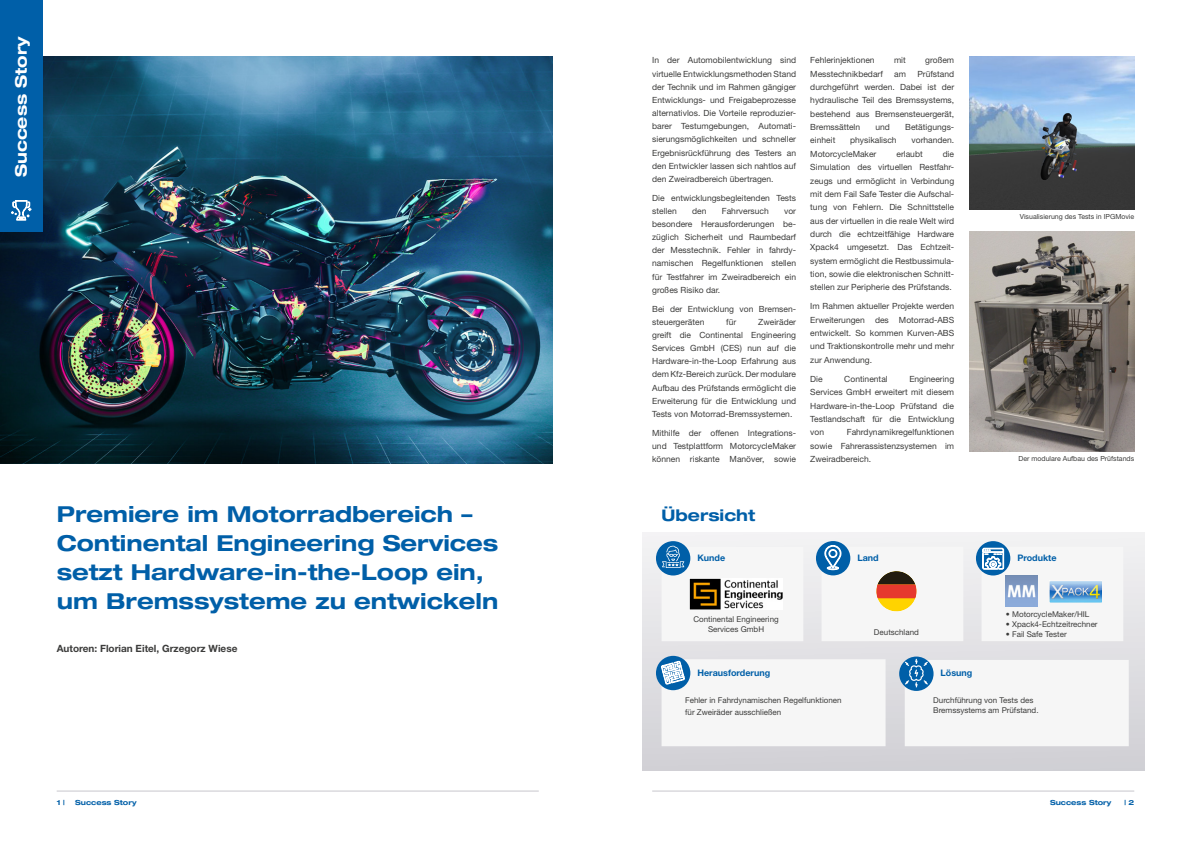
<style>
.page{position:relative;width:1191px;height:842px;background:#fff}
.page>*{position:absolute;margin:0;border:0;box-sizing:border-box;transform-origin:0 0}
.t1{font:700 expanded 22px/29px "Helvetica Neue LT Pro";color:#005fa8}
.t2{font:700 expanded 16px "Helvetica Neue LT Pro";color:#fff}
.t3{font:700 expanded 16px "Helvetica Neue LT Pro";color:#005fa8}
.t4{font:700 10px "Helvetica Neue LT";color:#3c3c3b}
.t5{font:700 9px "Helvetica Neue LT";color:#005fa8}
.t6{font:8.5px/13.2px "Helvetica Neue LT";color:#3c3c3b;text-align:justify}
.t7{font:8px/10px "Helvetica Neue LT";color:#3c3c3b}
.t8{font:7px "Helvetica Neue LT";color:#3c3c3b}
.t9{font:700 expanded 7px "Helvetica Neue LT Pro";color:#005fa8}
</style>
<div class="page">
<img style="left:0;top:57px;width:553px;height:407px">
<img style="left:969px;top:57px;width:165px;height:152px">
<img style="left:969px;top:231px;width:165px;height:221px">
<div style="left:0;top:0;width:43px;height:231px;background:#005fa8"></div>
<svg style="left:11px;top:200px;width:20px;height:21px"></svg>
<hr style="left:57px;top:790px;width:482px;height:1px;background:#c7c6cc">
<hr style="left:652px;top:790px;width:482px;height:1px;background:#c7c6cc">
<div style="left:642px;top:533px;width:502px;height:237px;background:linear-gradient(to bottom,#f2f2f4,#d1d0d5)"></div>
<svg style="left:899px;top:656px;width:34px;height:35px"></svg>
<div style="left:904px;top:659px;width:224px;height:87px;background:#f6f6f6"></div>
<div style="left:656px;top:656px;width:34px;height:34px;background:#005fa8;border-radius:50%"></div>
<div style="left:660px;top:659px;width:225px;height:87px;background:#f6f6f6"></div>
<div style="left:976px;top:541px;width:34px;height:34px;background:#005fa8;border-radius:50%"></div>
<svg style="left:981px;top:547px;width:142px;height:94px"></svg>
<div style="left:816px;top:541px;width:34px;height:34px;background:#005fa8;border-radius:50%"></div>
<div style="left:656px;top:541px;width:34px;height:34px;background:#005fa8;border-radius:50%"></div>
<svg style="left:661px;top:546px;width:142px;height:95px"></svg>
<svg style="left:821px;top:545px;width:142px;height:96px"></svg>
<img style="left:1006px;top:576px;width:31px;height:31px">
<img style="left:1049px;top:580px;width:52px;height:22px">
<img style="left:689px;top:578px;width:93px;height:32px">
<h2 class="t2" style="left:11px;top:177px;width:142px;rotate:-90deg">Success Story</h2>
<h1 class="t1" style="left:57px;top:498px;width:443px">Premiere im Motorradbereich –<br>Continental Engineering Services setzt Hardware-in-the-Loop ein, um Bremssysteme zu entwickeln</h1>
<p class="t4" style="left:57px;top:642px;width:182px">Autoren: Florian Eitel, Grzegorz Wiese</p>
<p class="t6" style="left:652px;top:54px;width:145px">In der Automobilentwicklung sind virtuelle Entwicklungsmethoden Stand der Technik und im Rahmen gängiger Entwicklungs- und Freigabeprozesse alternativlos. Die Vorteile reproduzier&shy;barer Testumgebungen, Automati&shy;sierungsmöglichkeiten und schneller Ergebnisrückführung des Testers an den Entwickler lassen sich nahtlos auf den Zweiradbereich übertragen.</p>
<p class="t6" style="left:652px;top:191px;width:145px">Die entwicklungsbegleitenden Tests stellen</p>
<p class="t6" style="left:692px;top:204px;width:16px">den</p>
<p class="t6" style="left:722px;top:204px;width:48px">Fahrversuch</p>
<p class="t6" style="left:652px;top:204px;width:145px;text-indent:132px">vor besondere Herausforderungen be&shy;züglich Sicherheit und Raumbedarf der Messtechnik. Fehler in fahrdy&shy;namischen Regelfunktionen stellen für Testfahrer im Zweiradbereich ein großes Risiko dar.</p>
<p class="t6" style="left:652px;top:302px;width:144px">Bei der Entwicklung von Bremsen&shy;steuergeräten</p>
<p class="t6" style="left:726px;top:315px;width:12px">für</p>
<p class="t6" style="left:652px;top:315px;width:145px;text-indent:106px">Zweiräder greift die Continental Engineering Services GmbH (CES) nun auf die Hardware-in-the-Loop Erfahrung aus dem Kfz-Bereich zurück. Der modulare Aufbau des Prüfstands ermöglicht die Erweiterung für die Entwicklung und Tests von Motorrad-Bremssystemen.</p>
<p class="t6" style="left:652px;top:426px;width:145px">Mithilfe der offenen Integrations&shy;und Testplattform MotorcycleMaker können riskante Manöver, sowie</p>
<p class="t6" style="left:810px;top:54px;width:66px">Fehlerinjektionen</p>
<p class="t6" style="left:894px;top:54px;width:13px">mit</p>
<p class="t6" style="left:925px;top:54px;width:30px">großem</p>
<p class="t6" style="left:810px;top:67px;width:74px">Messtechnikbedarf</p>
<p class="t6" style="left:894px;top:67px;width:13px">am</p>
<p class="t6" style="left:810px;top:67px;width:145px;text-indent:107px">Prüfstand durchgeführt werden. Dabei ist der hydraulische Teil des Bremssystems, bestehend aus Bremsensteuergerät, Bremssätteln</p>
<p class="t6" style="left:875px;top:120px;width:16px">und</p>
<p class="t6" style="left:905px;top:120px;width:50px">Betätigungs-</p>
<p class="t6" style="left:810px;top:134px;width:27px">einheit</p>
<p class="t6" style="left:850px;top:134px;width:48px">physikalisch</p>
<p class="t6" style="left:911px;top:134px;width:44px">vorhanden.</p>
<p class="t6" style="left:810px;top:147px;width:68px">MotorcycleMaker</p>
<p class="t6" style="left:896px;top:147px;width:28px">erlaubt</p>
<p class="t6" style="left:810px;top:147px;width:145px;text-indent:132px">die Simulation des virtuellen Restfahr&shy;zeugs und ermöglicht in Verbindung mit dem Fail Safe Tester die Aufschal&shy;tung von Fehlern. Die Schnittstelle aus der virtuellen in die reale Welt wird durch die echtzeitfähige Hardware Xpack4 umgesetzt. Das Echtzeit&shy;system ermöglicht die Restbussimula&shy;tion, sowie die elektronischen Schnitt&shy;stellen zur Peripherie des Prüfstands.</p>
<p class="t6" style="left:810px;top:300px;width:145px">Im Rahmen aktueller Projekte werden Erweiterungen des Motorrad-ABS entwickelt. So kommen Kurven-ABS und Traktionskontrolle mehr und mehr zur Anwendung.</p>
<p class="t6" style="left:810px;top:372px;width:14px">Die</p>
<p class="t6" style="left:844px;top:372px;width:45px">Continental</p>
<p class="t6" style="left:810px;top:372px;width:145px;text-indent:99px">Engineering Services GmbH erweitert mit diesem Hardware-in-the-Loop Prüfstand die Testlandschaft für die Entwicklung von</p>
<p class="t6" style="left:810px;top:425px;width:145px;text-indent:36px">Fahrdynamikregelfunktionen sowie Fahrerassistenzsystemen im Zweiradbereich.</p>
<p class="t8" style="left:1020px;top:213px;width:116px">Visualisierung des Tests in IPGMovie</p>
<p class="t8" style="left:1018px;top:455px;width:117px">Der modulare Aufbau des Prüfstands</p>
<h2 class="t3" style="left:661px;top:505px;width:95px">Übersicht</h2>
<p class="t5" style="left:697px;top:552px;width:29px">Kunde</p>
<p class="t5" style="left:857px;top:552px;width:23px">Land</p>
<p class="t5" style="left:1017px;top:552px;width:41px">Produkte</p>
<p class="t7" style="left:693px;top:614px;width:87px;text-align:center">Continental Engineering<br>Services GmbH</p>
<p class="t7" style="left:874px;top:627px;width:46px">Deutschland</p>
<p class="t7" style="left:1006px;top:609px;width:85px">• MotorcycleMaker/HIL</p>
<p class="t7" style="left:1006px;top:619px;width:93px">• Xpack4-Echtzeitrechner</p>
<p class="t7" style="left:1006px;top:629px;width:62px">• Fail Safe Tester</p>
<p class="t5" style="left:697px;top:667px;width:74px">Herausforderung</p>
<p class="t5" style="left:940px;top:668px;width:33px">Lösung</p>
<p class="t7" style="left:685px;top:694px;width:158px;line-height:12px">Fehler in Fahrdynamischen Regelfunktionen für Zweiräder ausschließen</p>
<p class="t7" style="left:933px;top:695px;width:107px">Durchführung von Tests des<br>Bremssystems am Prüfstand.</p>
<p class="t9" style="left:57px;top:798px;width:10px">1 |</p>
<p class="t9" style="left:75px;top:798px;width:63px">Success Story</p>
<p class="t9" style="left:1050px;top:798px;width:63px">Success Story</p>
<p class="t9" style="left:1124px;top:798px;width:11px">| 2</p>
</div>
